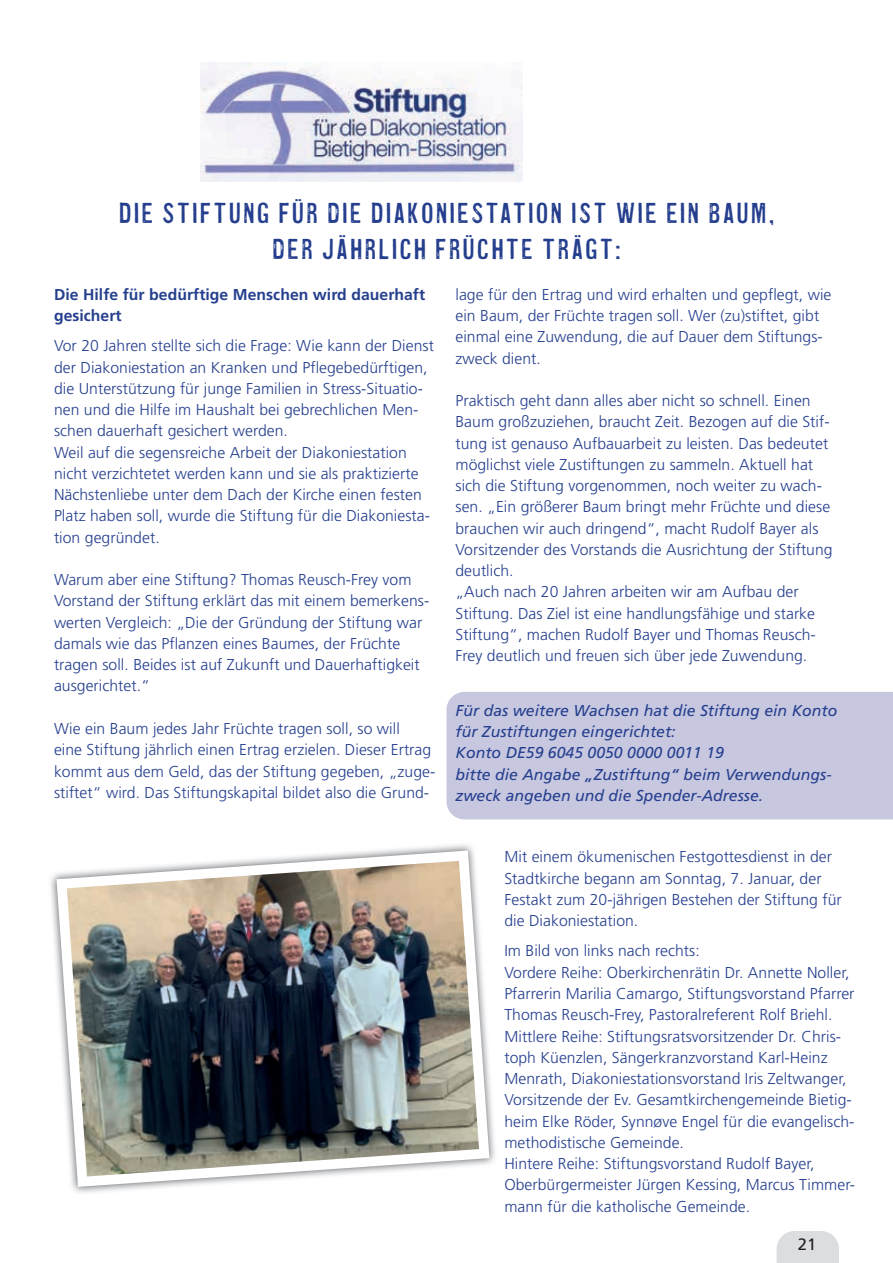
<style>
.page{position:relative;width:893px;height:1263px;background:#fff}
.page>*{position:absolute;margin:0;border:0;box-sizing:border-box;transform-origin:0 0}
.t1{font:30px/36.8px "Coldsmith Pro";letter-spacing:.09em;color:#253f8e;text-align:center}
.t2{font:16.5px "Frutiger LT Std";color:#231f20}
.t3{font:300 15.75px/21.3px "Frutiger LT Std";letter-spacing:.005em;color:#253f8e}
.t4{font:italic 15.75px/21.3px "Frutiger LT Std";letter-spacing:.005em;color:#253f8e}
.t5{font:700 15.75px/21.3px "Frutiger LT Std";letter-spacing:.005em;color:#253f8e}
</style>
<div class="page">
<svg style="left:777px;top:1231px;width:62px;height:32px;background:#dedfe1"></svg>
<div style="left:446px;top:692px;width:447px;height:127px;background:#c7c7e0"></div>
<img style="left:50px;top:844px;width:445px;height:349px">
<img style="left:56px;top:850px;width:433px;height:337px">
<img style="left:201px;top:63px;width:321px;height:119px">
<h1 class="t1" style="left:119px;top:194px;width:656px">DIE STIFTUNG FÜR DIE DIAKONIESTATION IST WIE EIN BAUM,<br>DER JÄHRLICH FRÜCHTE TRÄGT:</h1>
<p class="t3" style="left:455px;top:284px;width:377px">lage für den Ertrag und wird erhalten und gepflegt, wie ein Baum, der Früchte tragen soll. Wer (zu)stiftet, gibt einmal eine Zuwendung, die auf Dauer dem Stiftungs&shy;zweck dient.</p>
<p class="t3" style="left:455px;top:390px;width:379px">Praktisch geht dann alles aber nicht so schnell. Einen Baum großzuziehen, braucht Zeit. Bezogen auf die Stif&shy;tung ist genauso Aufbauarbeit zu leisten. Das bedeutet möglichst viele Zustiftungen zu sammeln. Aktuell hat sich die Stiftung vorgenommen, noch weiter zu wach&shy;sen. „Ein größerer Baum bringt mehr Früchte und diese brauchen wir auch dringend“, macht Rudolf Bayer als Vorsitzender des Vorstands die Ausrichtung der Stiftung deutlich.<br>„Auch nach 20 Jahren arbeiten wir am Aufbau der Stiftung. Das Ziel ist eine handlungsfähige und starke Stiftung“, machen Rudolf Bayer und Thomas Reusch-Frey deutlich und freuen sich über jede Zuwendung.</p>
<p class="t4" style="left:455px;top:700px;width:383px">Für das weitere Wachsen hat die Stiftung ein Konto für Zustiftungen eingerichtet:<br>Konto DE59 6045 0050 0000 0011 19<br>bitte die Angabe „Zustiftung“ beim Verwendungs&shy;zweck angeben und die Spender-Adresse.</p>
<p class="t5" style="left:54px;top:284px;width:373px">Die Hilfe für bedürftige Menschen wird dauerhaft gesichert</p>
<p class="t3" style="left:54px;top:335px;width:381px">Vor 20 Jahren stellte sich die Frage: Wie kann der Dienst der Diakoniestation an Kranken und Pflegebedürftigen, die Unterstützung für junge Familien in Stress-Situatio&shy;nen und die Hilfe im Haushalt bei gebrechlichen Men&shy;schen dauerhaft gesichert werden.<br>Weil auf die segensreiche Arbeit der Diakoniestation nicht verzichtetet werden kann und sie als praktizierte Nächstenliebe unter dem Dach der Kirche einen festen Platz haben soll, wurde die Stiftung für die Diakoniesta&shy;tion gegründet.</p>
<p class="t3" style="left:54px;top:569px;width:377px">Warum aber eine Stiftung? Thomas Reusch-Frey vom Vorstand der Stiftung erklärt das mit einem bemerkens&shy;werten Vergleich: „Die der Gründung der Stiftung war damals wie das Pflanzen eines Baumes, der Früchte tragen soll. Beides ist auf Zukunft und Dauerhaftigkeit ausgerichtet.“</p>
<p class="t3" style="left:54px;top:718px;width:383px">Wie ein Baum jedes Jahr Früchte tragen soll, so will<br>eine Stiftung jährlich einen Ertrag erzielen. Dieser Ertrag kommt aus dem Geld, das der Stiftung gegeben, „zuge&shy;stiftet“ wird. Das Stiftungskapital bildet also die Grund-</p>
<p class="t3" style="left:504px;top:846px;width:339px">Mit einem ökumenischen Festgottesdienst in der Stadtkirche begann am Sonntag, 7. Januar, der Festakt zum 20-jährigen Bestehen der Stiftung für die Diakoniestation.</p>
<p class="t3" style="left:504px;top:940px;width:352px">Im Bild von links nach rechts:<br>Vordere Reihe: Oberkirchenrätin Dr. Annette Noller, Pfarrerin Marilia Camargo, Stiftungsvorstand Pfarrer Thomas Reusch-Frey, Pastoralreferent Rolf Briehl.<br>Mittlere Reihe: Stiftungsratsvorsitzender Dr. Chris&shy;toph Küenzlen, Sängerkranzvorstand Karl-Heinz Menrath, Diakoniestationsvorstand Iris Zeltwanger, Vorsitzende der Ev. Gesamtkirchengemeinde Bietig&shy;heim Elke Röder, Synnøve Engel für die evangelisch&shy;methodistische Gemeinde.<br>Hintere Reihe: Stiftungsvorstand Rudolf Bayer, Oberbürgermeister Jürgen Kessing, Marcus Timmer&shy;mann für die katholische Gemeinde.</p>
<p class="t2" style="left:798px;top:1234px;width:20px">21</p>
</div>
